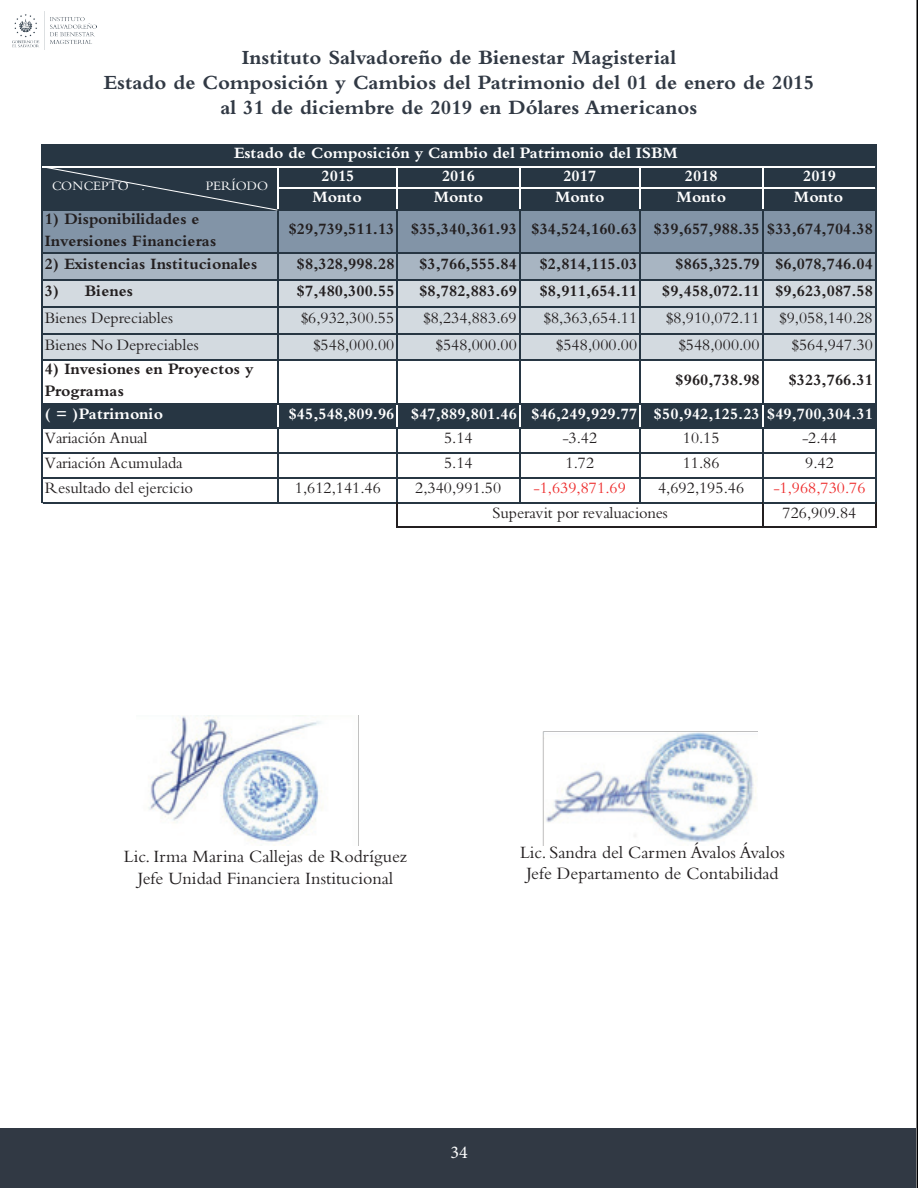
<style>
.page{position:relative;width:918px;height:1188px;background:#fff}
.page>*{position:absolute;margin:0;border:0;box-sizing:border-box;transform-origin:0 0}
.t1{font:700 21px/25.2px "Bembo Std";color:#313944;text-align:center}
.t2{font:18px/21.6px "Bembo Std";color:#231f20;text-align:center}
.t3{font:18px "Minion Pro";color:#fff}
.t4{font:700 16.5px/21.6px "Bembo Std";color:#231f20}
.t5{font:16.5px "Bembo Std";letter-spacing:.01em;color:#231f20}
.t6{font:700 16.5px "Bembo Std";color:#fff}
.t7{font:16.5px "Bembo Std";letter-spacing:-.01em;color:#231f20}
.t8{font:16.5px "Bembo Std";letter-spacing:.01em;color:#ee2d2d}
.t9{font:16.5px "Bembo Std";letter-spacing:-.02em;color:#231f20}
.t10{font:13.35px "Bembo Std";letter-spacing:.005em;color:#fff}
</style>
<div class="page">
<div style="left:0;top:1128px;width:917px;height:60px;background:#313944"></div>
<img style="left:13px;top:11px;width:83px;height:38px">
<div style="left:43px;top:146px;width:833px;height:65px;background:#273643"></div>
<div style="left:43px;top:209px;width:833px;height:45px;background:#8294a7"></div>
<div style="left:43px;top:253px;width:833px;height:28px;background:#a8b5c2"></div>
<div style="left:43px;top:280px;width:833px;height:81px;background:#d3dae0"></div>
<div style="left:43px;top:403px;width:833px;height:26px;background:#273643"></div>
<hr style="left:397px;top:167px;width:1px;height:42px;background:#fff">
<hr style="left:519px;top:167px;width:1px;height:42px;background:#fff">
<hr style="left:640px;top:167px;width:1px;height:42px;background:#fff">
<hr style="left:762px;top:167px;width:1px;height:42px;background:#fff">
<hr style="left:277px;top:211px;width:1px;height:193px;background:#273643">
<hr style="left:397px;top:211px;width:1px;height:193px;background:#273643">
<hr style="left:519px;top:211px;width:1px;height:193px;background:#273643">
<hr style="left:640px;top:211px;width:1px;height:193px;background:#273643">
<hr style="left:762px;top:211px;width:1px;height:193px;background:#273643">
<svg style="left:277px;top:405px;width:1px;height:22px"></svg>
<svg style="left:397px;top:405px;width:1px;height:22px"></svg>
<svg style="left:519px;top:405px;width:1px;height:22px"></svg>
<svg style="left:640px;top:405px;width:1px;height:22px"></svg>
<svg style="left:762px;top:405px;width:1px;height:22px"></svg>
<hr style="left:43px;top:502px;width:354px;height:1px;background:#273643">
<hr style="left:397px;top:429px;width:1px;height:73px;background:#273643">
<hr style="left:398px;top:502px;width:364px;height:1px;background:#273643">
<hr style="left:762px;top:429px;width:1px;height:73px;background:#273643">
<hr style="left:875px;top:146px;width:1px;height:356px;background:#273643">
<hr style="left:42px;top:145px;width:1px;height:358px;background:#273643">
<svg style="left:875px;top:502px;width:1px;height:25px"></svg>
<hr style="left:277px;top:429px;width:1px;height:74px;background:#273643">
<svg style="left:397px;top:502px;width:1px;height:26px"></svg>
<hr style="left:519px;top:429px;width:1px;height:74px;background:#273643">
<hr style="left:640px;top:429px;width:1px;height:74px;background:#273643">
<svg style="left:762px;top:502px;width:1px;height:25px"></svg>
<hr style="left:43px;top:145px;width:833px;height:1px;background:#273643">
<hr style="left:43px;top:166px;width:832px;height:1px;background:#fff">
<hr style="left:278px;top:188px;width:597px;height:1px;background:#fff">
<hr style="left:43px;top:209px;width:833px;height:2px;background:#273643">
<hr style="left:43px;top:253px;width:833px;height:1px;background:#273643">
<hr style="left:43px;top:280px;width:833px;height:1px;background:#273643">
<hr style="left:43px;top:306px;width:833px;height:1px;background:#273643">
<hr style="left:43px;top:333px;width:833px;height:1px;background:#273643">
<hr style="left:43px;top:360px;width:833px;height:1px;background:#273643">
<hr style="left:43px;top:453px;width:833px;height:1px;background:#273643">
<hr style="left:43px;top:477px;width:833px;height:1px;background:#273643">
<hr style="left:763px;top:502px;width:112px;height:1px;background:#273643">
<hr style="left:398px;top:527px;width:478px;height:1px;background:#231f20">
<svg style="left:43px;top:167px;width:235px;height:44px"></svg>
<img style="left:148px;top:715px;width:609px;height:131px">
<img style="left:917px;top:0;width:1px;height:1188px">
<p class="t1" style="left:104px;top:45px;width:712px">Instituto Salvadoreño de Bienestar Magisterial<br>Estado de Composición y Cambios del Patrimonio del 01 de enero de 2015 al 31 de diciembre de 2019 en Dólares Americanos</p>
<p class="t6" style="left:234px;top:144px;width:445px">Estado de Composición y Cambio del Patrimonio del ISBM</p>
<p class="t10" style="left:52px;top:178px;width:94px">CONCEPTO .</p>
<p class="t10" style="left:206px;top:178px;width:64px">PERÍODO</p>
<p class="t6" style="left:322px;top:166px;width:34px">2015</p>
<p class="t6" style="left:442px;top:166px;width:34px">2016</p>
<p class="t6" style="left:563px;top:166px;width:34px">2017</p>
<p class="t6" style="left:685px;top:166px;width:34px">2018</p>
<p class="t6" style="left:803px;top:166px;width:34px">2019</p>
<p class="t6" style="left:312px;top:188px;width:51px">Monto</p>
<p class="t6" style="left:434px;top:188px;width:51px">Monto</p>
<p class="t6" style="left:555px;top:188px;width:51px">Monto</p>
<p class="t6" style="left:677px;top:188px;width:51px">Monto</p>
<p class="t6" style="left:794px;top:188px;width:51px">Monto</p>
<p class="t4" style="left:45px;top:208px;width:173px">1) Disponibilidades e<br>Inversiones Financieras</p>
<p class="t4" style="left:289px;top:218px;width:586px">$29,739,511.13 $35,340,361.93 $34,524,160.63 $39,657,988.35 $33,674,704.38</p>
<p class="t4" style="left:45px;top:253px;width:214px">2) Existencias Institucionales</p>
<p class="t4" style="left:297px;top:253px;width:99px">$8,328,998.28</p>
<p class="t4" style="left:419px;top:253px;width:99px">$3,766,555.84</p>
<p class="t4" style="left:540px;top:253px;width:99px">$2,814,115.03</p>
<p class="t4" style="left:676px;top:253px;width:199px">$865,325.79 $6,078,746.04</p>
<p class="t4" style="left:45px;top:280px;width:16px">3)</p>
<p class="t4" style="left:85px;top:280px;width:50px">Bienes</p>
<p class="t4" style="left:297px;top:280px;width:99px">$7,480,300.55</p>
<p class="t4" style="left:419px;top:280px;width:99px">$8,782,883.69</p>
<p class="t4" style="left:540px;top:280px;width:99px">$8,911,654.11</p>
<p class="t4" style="left:662px;top:280px;width:212px">$9,458,072.11 $9,623,087.58</p>
<p class="t5" style="left:45px;top:308px;width:130px">Bienes Depreciables</p>
<p class="t5" style="left:301px;top:308px;width:95px">$6,932,300.55</p>
<p class="t5" style="left:424px;top:308px;width:95px">$8,234,883.69</p>
<p class="t5" style="left:544px;top:308px;width:95px">$8,363,654.11</p>
<p class="t5" style="left:666px;top:308px;width:208px">$8,910,072.11 $9,058,140.28</p>
<p class="t5" style="left:45px;top:335px;width:155px">Bienes No Depreciables</p>
<p class="t5" style="left:313px;top:335px;width:82px">$548,000.00</p>
<p class="t5" style="left:436px;top:335px;width:82px">$548,000.00</p>
<p class="t5" style="left:556px;top:335px;width:82px">$548,000.00</p>
<p class="t5" style="left:679px;top:335px;width:82px">$548,000.00</p>
<p class="t5" style="left:792px;top:335px;width:82px">$564,947.30</p>
<p class="t4" style="left:45px;top:358px;width:210px">4) Invesiones en Proyectos y<br>Programas</p>
<p class="t4" style="left:676px;top:369px;width:86px">$960,738.98</p>
<p class="t4" style="left:789px;top:369px;width:86px">$323,766.31</p>
<p class="t6" style="left:45px;top:404px;width:120px">( = )Patrimonio</p>
<p class="t6" style="left:289px;top:404px;width:586px">$45,548,809.96 $47,889,801.46 $46,249,929.77 $50,942,125.23 $49,700,304.31</p>
<p class="t9" style="left:45px;top:429px;width:104px">Variación Anual</p>
<p class="t5" style="left:444px;top:429px;width:30px">5.14</p>
<p class="t5" style="left:562px;top:429px;width:36px">-3.42</p>
<p class="t5" style="left:683px;top:429px;width:38px">10.15</p>
<p class="t5" style="left:802px;top:429px;width:36px">-2.44</p>
<p class="t7" style="left:45px;top:453px;width:139px">Variación Acumulada</p>
<p class="t5" style="left:444px;top:453px;width:30px">5.14</p>
<p class="t5" style="left:566px;top:453px;width:30px">1.72</p>
<p class="t5" style="left:683px;top:453px;width:38px">11.86</p>
<p class="t5" style="left:805px;top:453px;width:30px">9.42</p>
<p class="t5" style="left:45px;top:478px;width:150px">Resultado del ejercicio</p>
<p class="t5" style="left:295px;top:478px;width:88px">1,612,141.46</p>
<p class="t5" style="left:415px;top:478px;width:88px">2,340,991.50</p>
<p class="t8" style="left:534px;top:478px;width:94px">-1,639,871.69</p>
<p class="t5" style="left:658px;top:478px;width:88px">4,692,195.46</p>
<p class="t8" style="left:773px;top:478px;width:94px">-1,968,730.76</p>
<p class="t5" style="left:783px;top:503px;width:75px">726,909.84</p>
<p class="t7" style="left:492px;top:503px;width:177px">Superavit por revaluaciones</p>
<p class="t2" style="left:124px;top:846px;width:285px">Lic. Irma Marina Callejas de Rodríguez<br>Jefe Unidad Financiera Institucional</p>
<p class="t2" style="left:520px;top:841px;width:266px">Lic. Sandra del Carmen Ávalos Ávalos<br>Jefe Departamento de Contabilidad</p>
<p class="t3" style="left:450px;top:1140px;width:19px">34</p>
</div>
